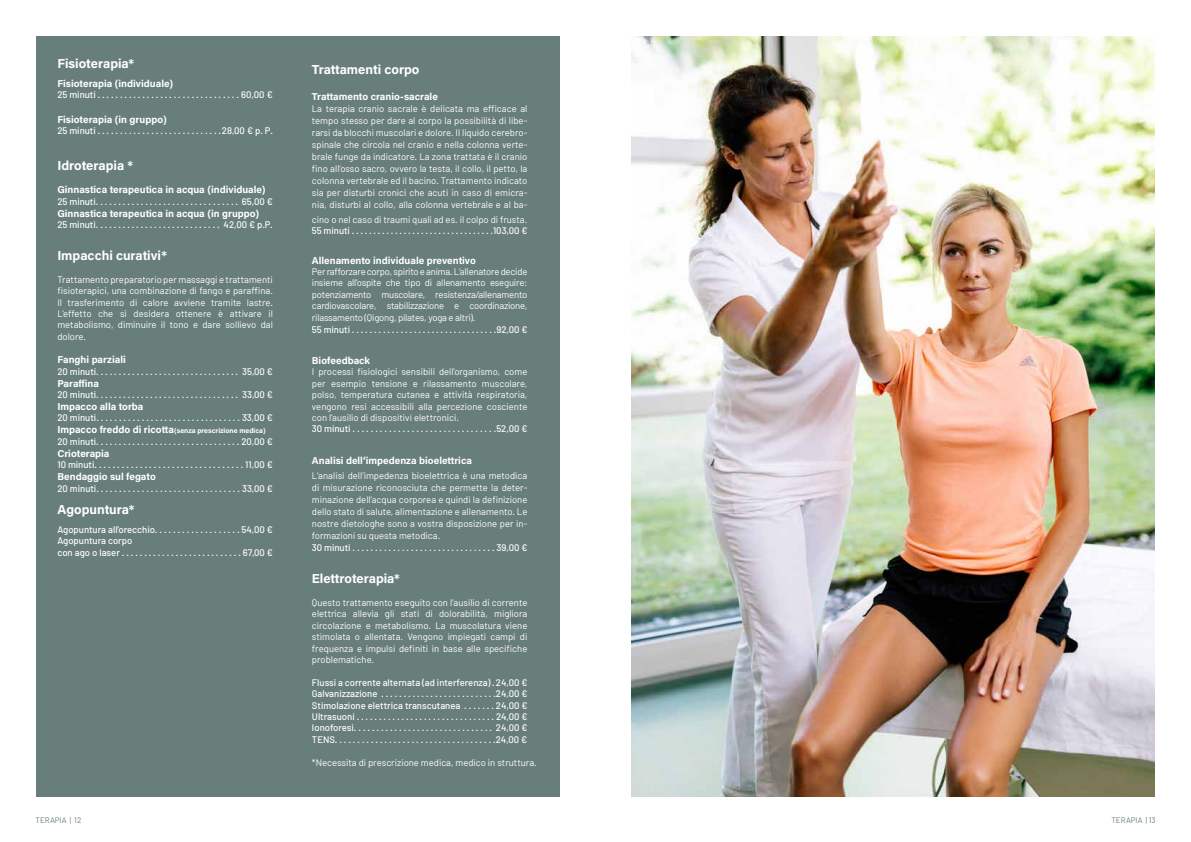
<style>
.page{position:relative;width:1191px;height:842px;background:#fff}
.page>*{position:absolute;margin:0;border:0;box-sizing:border-box;transform-origin:0 0}
.t1{font:700 13px "Acumin Pro";color:#fff}
.t2{font:700 10px "Acumin Pro";color:#fff}
.t3{font:9.5px/11.4px "Barlow";color:#fff;text-align:justify}
.t4{font:500 9.5px/11.4px "Barlow";color:#fff}
.t5{font:8px "Barlow";color:#687e7a}
.t6{font:700 7px "Acumin Pro";color:#fff}
.s1{font-size:10px}
</style>
<div class="page">
<div style="left:36px;top:36px;width:523px;height:761px;background:#687e7a"></div>
<img style="left:631px;top:36px;width:524px;height:761px">
<h1 class="t1" style="left:57px;top:54px;width:78px">Fisioterapia*</h1>
<p class="t2" style="left:57px;top:76px;width:117px">Fisioterapia (individuale)</p>
<p class="t4" style="left:57px;top:89px;width:42px">25 minuti.................................</p>
<p class="t4" style="left:241px;top:89px;width:33px">60,00 €</p>
<p class="t2" style="left:57px;top:112px;width:111px">Fisioterapia (in gruppo)</p>
<p class="t4" style="left:57px;top:125px;width:42px">25 minuti............................</p>
<p class="t4" style="left:222px;top:125px;width:53px">28,00 € p. P.</p>
<h1 class="t1" style="left:57px;top:156px;width:77px">Idroterapia *</h1>
<p class="t2" style="left:57px;top:183px;width:210px">Ginnastica terapeutica in acqua (individuale)</p>
<p class="t4" style="left:57px;top:195px;width:217px">25 minuti. . . . . . . . . . . . . . . . . . . . . . . . . . . . . . . . 65,00 €</p>
<p class="t2" style="left:57px;top:206px;width:203px">Ginnastica terapeutica in acqua (in gruppo)</p>
<p class="t4" style="left:57px;top:219px;width:217px">25 minuti. . . . . . . . . . . . . . . . . . . . . . . . . . . . 42,00 € p.P.</p>
<h1 class="t1" style="left:57px;top:246px;width:111px">Impacchi curativi*</h1>
<p class="t3" style="left:57px;top:273px;width:217px">Trattamento preparatorio per massaggi e trattamenti fisioterapici, una combinazione di fango e paraffina.<br>Il trasferimento di calore avviene tramite lastre.<br>L’effetto che si desidera ottenere è attivare il metabolismo, diminuire il tono e dare sollievo dal dolore.</p>
<p class="t2" style="left:57px;top:353px;width:70px">Fanghi parziali</p>
<p class="t4" style="left:57px;top:365px;width:217px">20 minuti. . . . . . . . . . . . . . . . . . . . . . . . . . . . . . . . 35,00 €</p>
<p class="t2" style="left:57px;top:376px;width:43px">Paraffina</p>
<p class="t4" style="left:57px;top:389px;width:217px">20 minuti. . . . . . . . . . . . . . . . . . . . . . . . . . . . . . . . 33,00 €</p>
<p class="t2" style="left:57px;top:400px;width:88px">Impacco alla torba</p>
<p class="t4" style="left:57px;top:412px;width:217px">20 minuti. . . . . . . . . . . . . . . . . . . . . . . . . . . . . . . . 33,00 €</p>
<p class="t6" style="left:57px;top:426px;width:210px"><span class="s1">Impacco freddo di ricotta</span>(senza prescrizione medica)</p>
<p class="t4" style="left:57px;top:436px;width:217px">20 minuti. . . . . . . . . . . . . . . . . . . . . . . . . . . . . . . . 20,00 €</p>
<p class="t2" style="left:57px;top:446px;width:54px">Crioterapia</p>
<p class="t4" style="left:57px;top:459px;width:217px">10 minuti. . . . . . . . . . . . . . . . . . . . . . . . . . . . . . . . . 11,00 €</p>
<p class="t2" style="left:57px;top:470px;width:100px">Bendaggio sul fegato</p>
<p class="t4" style="left:57px;top:482px;width:217px">20 minuti. . . . . . . . . . . . . . . . . . . . . . . . . . . . . . . . 33,00 €</p>
<h1 class="t1" style="left:57px;top:501px;width:79px">Agopuntura*</h1>
<p class="t4" style="left:57px;top:523px;width:217px">Agopuntura all’orecchio. . . . . . . . . . . . . . . . . . . 54,00 €<br>Agopuntura corpo<br>con ago o laser . . . . . . . . . . . . . . . . . . . . . . . . . . . 67,00 €</p>
<h1 class="t1" style="left:312px;top:60px;width:109px">Trattamenti corpo</h1>
<p class="t2" style="left:312px;top:90px;width:127px">Trattamento cranio-sacrale</p>
<p class="t3" style="left:312px;top:102px;width:217px;line-height:12px">La terapia cranio sacrale è delicata ma efficace al tempo stesso per dare al corpo la possibilità di libe&shy;rarsi da blocchi muscolari e dolore. Il liquido cerebro&shy;spinale che circola nel cranio e nella colonna verte&shy;brale funge da indicatore. La zona trattata è il cranio fino all‘osso sacro, ovvero la testa, il collo, il petto, la colonna vertebrale ed il bacino. Trattamento indicato sia per disturbi cronici che acuti in caso di emicra&shy;nia, disturbi al collo, alla colonna vertebrale e al ba-</p>
<p class="t3" style="left:312px;top:213px;width:217px">cino o nel caso di traumi quali ad es. il colpo di frusta.</p>
<p class="t4" style="left:312px;top:225px;width:217px">55 minuti . . . . . . . . . . . . . . . . . . . . . . . . . . . . . . . . .103,00 €</p>
<p class="t2" style="left:312px;top:253px;width:165px">Allenamento individuale preventivo</p>
<p class="t3" style="left:312px;top:266px;width:217px">Per rafforzare corpo, spirito e anima. L‘allenatore decide insieme all’ospite che tipo di allenamento eseguire: potenziamento muscolare, resistenza/allenamento cardiovascolare, stabilizzazione e coordinazione, rilassamento (Qigong, pilates, yoga e altri).</p>
<p class="t4" style="left:312px;top:323px;width:217px">55 minuti . . . . . . . . . . . . . . . . . . . . . . . . . . . . . . . . .92,00 €</p>
<p class="t2" style="left:312px;top:353px;width:60px">Biofeedback</p>
<p class="t3" style="left:312px;top:366px;width:217px">I processi fisiologici sensibili dell‘organismo, come per esempio tensione e rilassamento muscolare, polso, temperatura cutanea e attività respiratoria, vengono resi accessibili alla percezione cosciente con l‘ausilio di dispositivi elettronici.</p>
<p class="t4" style="left:312px;top:423px;width:217px">30 minuti . . . . . . . . . . . . . . . . . . . . . . . . . . . . . . . .52,00 €</p>
<p class="t3" style="left:312px;top:469px;width:217px;line-height:12px">L‘analisi dell‘impedenza bioelettrica è una metodica di misurazione riconosciuta che permette la deter&shy;minazione dell‘acqua corporea e quindi la definizione dello stato di salute, alimentazione e allenamento. Le nostre dietologhe sono a vostra disposizione per in&shy;formazioni su questa metodica.</p>
<p class="t4" style="left:312px;top:542px;width:217px">30 minuti . . . . . . . . . . . . . . . . . . . . . . . . . . . . . . . . 39,00 €</p>
<p class="t2" style="left:312px;top:454px;width:162px">Analisi dell‘impedenza bioelettrica</p>
<h1 class="t1" style="left:312px;top:569px;width:90px">Elettroterapia*</h1>
<p class="t3" style="left:312px;top:597px;width:217px">Questo trattamento eseguito con l’ausilio di corrente elettrica allevia gli stati di dolorabilità, migliora circolazione e metabolismo. La muscolatura viene stimolata o allentata. Vengono impiegati campi di frequenza e impulsi definiti in base alle specifiche problematiche.</p>
<p class="t4" style="left:312px;top:676px;width:217px;text-align:justify">Flussi a corrente alternata (ad interferenza) . 24,00 € Galvanizzazione . . . . . . . . . . . . . . . . . . . . . . . . . .24,00 € Stimolazione elettrica transcutanea . . . . . . . 24,00 € Ultrasuoni . . . . . . . . . . . . . . . . . . . . . . . . . . . . . . . 24,00 € Ionoforesi. . . . . . . . . . . . . . . . . . . . . . . . . . . . . . . 24,00 € TENS. . . . . . . . . . . . . . . . . . . . . . . . . . . . . . . . . . . .24,00 €</p>
<p class="t3" style="left:312px;top:756px;width:226px">*Necessita di prescrizione medica, medico in struttura.</p>
<p class="t5" style="left:35px;top:815px;width:47px">TERAPIA | 12</p>
<p class="t5" style="left:1111px;top:815px;width:46px">TERAPIA | 13</p>
</div>
